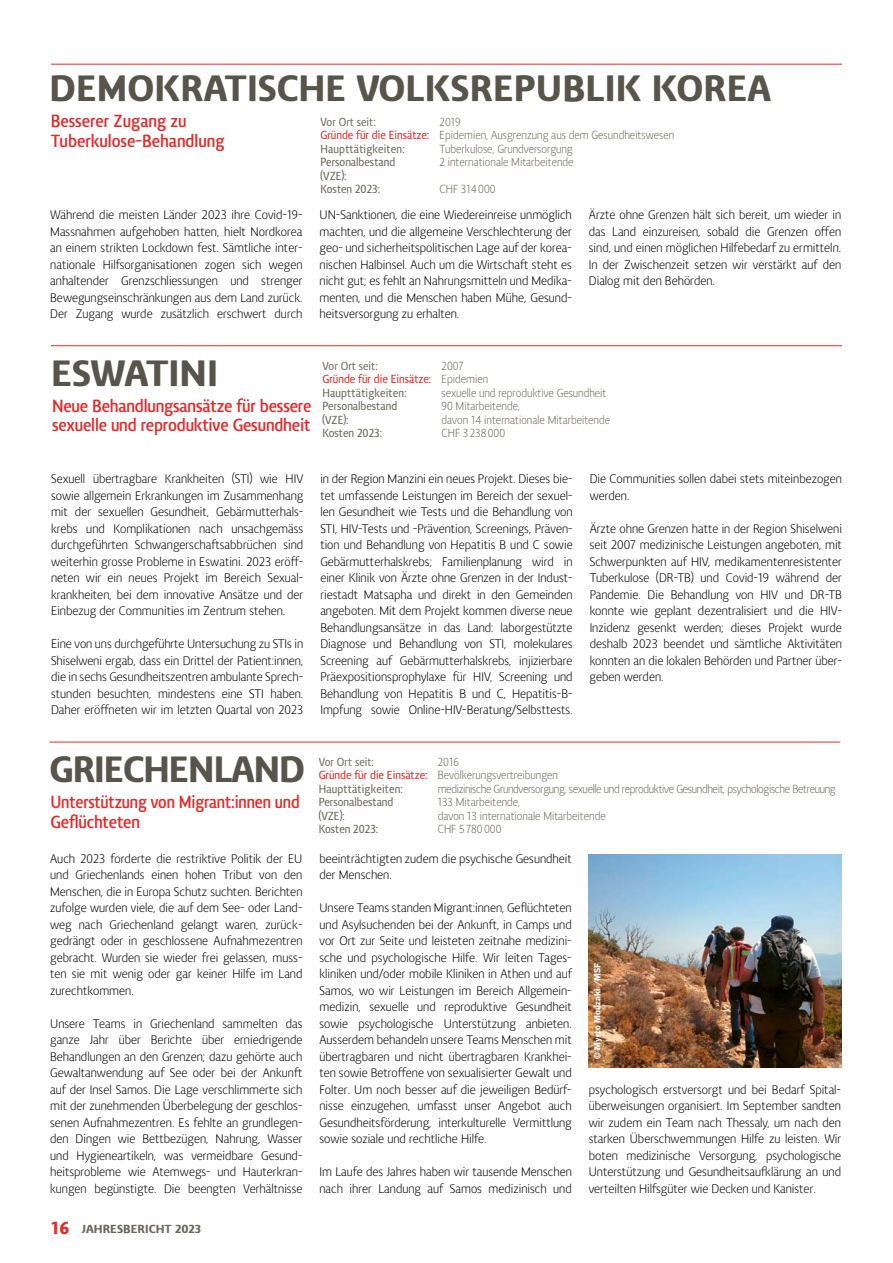
<style>
.page{position:relative;width:893px;height:1263px;background:#fff}
.page>*{position:absolute;margin:0;border:0;box-sizing:border-box;transform-origin:0 0}
.t1{font:900 37.5px "Vitali Neue";color:#57544b}
.t2{font:900 37.5px "Vitali Neue";letter-spacing:-.03em;color:#57544b;scale:.96 1}
.t3{font:700 18px/19.5px "Vitali Neue";letter-spacing:-.01em;color:#e42b2b;scale:.9 1}
.t4{font:700 18px/19.5px "Vitali Neue";letter-spacing:-.01em;color:#e42b2b;scale:.87 1}
.t5{font:12.75px/16.5px "Vitali Neue";color:#000;text-align:justify;scale:.95 1}
.t6{font:12px/13.5px "Vitali Neue";color:#6b685f;scale:.9 1}
.t7{font:600 12px/13.5px "Vitali Neue";color:#6b685f;scale:.9 1}
.t8{font:12px "Vitali Neue";letter-spacing:-.03em;color:#6b685f;scale:.9 1}
.t9{font:600 12px/13.5px "Vitali Neue";color:#e42b2b;scale:.9 1}
.t10{font:600 12px "Vitali Neue";color:#796f66;scale:.9 1}
.t11{font:900 12px "Vitali Neue";color:#6b685f}
.t12{font:600 9px "Franklin Gothic";color:#fff}
.s1{font-weight:600;color:#e42b2b}
.s2{font-weight:600}
.s3{font-weight:400;color:#6b685f}
.s4{color:#6b685f}
.s5{font-size:18px;color:#e42b2b}
</style>
<div class="page">
<hr style="left:51px;top:345px;width:791px;height:1px;background:#e42b2b">
<hr style="left:49px;top:742px;width:791px;height:1px;background:#e42b2b">
<img style="left:589px;top:854px;width:253px;height:213px">
<hr style="left:51px;top:64px;width:791px;height:1px;background:#e42b2b">
<h1 class="t1" style="left:50px;top:66px;width:723px">DEMOKRATISCHE VOLKSREPUBLIK KOREA</h1>
<h2 class="t3" style="left:51px;top:111px;width:195px">Besserer Zugang zu<br>Tuberkulose-Behandlung</h2>
<p class="t10" style="left:320px;top:115px;width:63px">Vor Ort seit:</p>
<p class="t6" style="left:320px;top:115px;width:395px;text-indent:119px">2019<br><span class="s1">Gründe für die Einsätze:</span> Epidemien, Ausgrenzung aus dem Gesundheitswesen<br><span class="s2">Haupttätigkeiten:</span></p>
<p class="t6" style="left:440px;top:142px;width:149px">Tuberkulose, Grundversorgung</p>
<p class="t7" style="left:320px;top:155px;width:85px">Personalbestand</p>
<p class="t6" style="left:440px;top:156px;width:151px">2 internationale Mitarbeitende</p>
<p class="t7" style="left:320px;top:169px;width:68px">(VZE):<br>Kosten 2023:</p>
<p class="t6" style="left:440px;top:183px;width:64px">CHF 314000</p>
<p class="t5" style="left:50px;top:206px;width:267px">Während die meisten Länder 2023 ihre Covid-19- Massnahmen aufgehoben hatten, hielt Nordkorea an einem strikten Lockdown fest. Sämtliche inter&shy;nationale Hilfsorganisationen zogen sich wegen anhaltender Grenzschliessungen und strenger Bewegungseinschränkungen aus dem Land zurück.<br>Der Zugang wurde zusätzlich erschwert durch</p>
<p class="t5" style="left:320px;top:206px;width:267px">UN-Sanktionen, die eine Wiedereinreise unmöglich machten, und die allgemeine Verschlechterung der geo- und sicherheitspolitischen Lage auf der korea&shy;nischen Halbinsel. Auch um die Wirtschaft steht es nicht gut; es fehlt an Nahrungsmitteln und Medika&shy;menten, und die Menschen haben Mühe, Gesund&shy;heitsversorgung zu erhalten.</p>
<p class="t5" style="left:589px;top:206px;width:267px">Ärzte ohne Grenzen hält sich bereit, um wieder in das Land einzureisen, sobald die Grenzen offen sind, und einen möglichen Hilfebedarf zu ermitteln.<br>In der Zwischenzeit setzen wir verstärkt auf den Dialog mit den Behörden.</p>
<h1 class="t1" style="left:51px;top:350px;width:169px">ESWATINI</h1>
<h2 class="t3" style="left:52px;top:396px;width:290px">Neue Behandlungsansätze für bessere sexuelle und reproduktive Gesundheit</h2>
<p class="t10" style="left:322px;top:359px;width:63px">Vor Ort seit:</p>
<p class="t9" style="left:322px;top:359px;width:186px;text-indent:119px"><span class="s3">2007<br></span>Gründe für die Einsätze: <span class="s3">Epidemien<br></span><span class="s4">Haupttätigkeiten:</span></p>
<p class="t6" style="left:442px;top:386px;width:185px">sexuelle und reproduktive Gesundheit</p>
<p class="t7" style="left:322px;top:399px;width:85px">Personalbestand</p>
<p class="t6" style="left:442px;top:399px;width:89px">90 Mitarbeitende,</p>
<p class="t7" style="left:322px;top:413px;width:31px">(VZE):</p>
<p class="t6" style="left:442px;top:413px;width:189px">davon 14 internationale Mitarbeitende</p>
<p class="t7" style="left:322px;top:426px;width:68px">Kosten 2023:</p>
<p class="t6" style="left:442px;top:426px;width:72px">CHF 3238000</p>
<p class="t5" style="left:51px;top:470px;width:267px">Sexuell übertragbare Krankheiten (STI) wie HIV sowie allgemein Erkrankungen im Zusammenhang mit der sexuellen Gesundheit, Gebärmutterhals&shy;krebs und Komplikationen nach unsachgemäss durchgeführten Schwangerschaftsabbrüchen sind weiterhin grosse Probleme in Eswatini. 2023 eröff&shy;neten wir ein neues Projekt im Bereich Sexual&shy;krankheiten, bei dem innovative Ansätze und der Einbezug der Communities im Zentrum stehen.</p>
<p class="t5" style="left:51px;top:635px;width:267px">Eine von uns durchgeführte Untersuchung zu STIs in Shiselweni ergab, dass ein Drittel der Patient:innen, die in sechs Gesundheitszentren ambulante Sprech&shy;stunden besuchten, mindestens eine STI haben.<br>Daher eröffneten wir im letzten Quartal von 2023</p>
<p class="t5" style="left:320px;top:470px;width:267px">in der Region Manzini ein neues Projekt. Dieses bie&shy;tet umfassende Leistungen im Bereich der sexuel&shy;len Gesundheit wie Tests und die Behandlung von STI, HIV-Tests und -Prävention, Screenings, Präven&shy;tion und Behandlung von Hepatitis B und C sowie Gebärmutterhalskrebs; Familienplanung wird in einer Klinik von Ärzte ohne Grenzen in der Indust&shy;riestadt Matsapha und direkt in den Gemeinden angeboten. Mit dem Projekt kommen diverse neue Behandlungsansätze in das Land: laborgestützte Diagnose und Behandlung von STI, molekulares Screening auf Gebärmutterhalskrebs, injizierbare Präexpositionsprophylaxe für HIV, Screening und Behandlung von Hepatitis B und C, Hepatitis-B-Impfung sowie Online-HIV-Beratung/Selbsttests.</p>
<p class="t5" style="left:590px;top:470px;width:267px">Die Communities sollen dabei stets miteinbezogen werden.</p>
<p class="t5" style="left:590px;top:520px;width:267px">Ärzte ohne Grenzen hatte in der Region Shiselweni seit 2007 medizinische Leistungen angeboten, mit Schwerpunkten auf HIV, medikamentenresistenter Tuberkulose (DR-TB) und Covid-19 während der Pandemie. Die Behandlung von HIV und DR-TB konnte wie geplant dezentralisiert und die HIV-Inzidenz gesenkt werden; dieses Projekt wurde deshalb 2023 beendet und sämtliche Aktivitäten konnten an die lokalen Behörden und Partner über&shy;geben werden.</p>
<h1 class="t2" style="left:49px;top:747px;width:268px">GRIECHENLAND</h1>
<h2 class="t4" style="left:50px;top:792px;width:288px">Unterstützung von Migrant:innen und<br>Geflüchteten</h2>
<p class="t5" style="left:50px;top:850px;width:267px">Auch 2023 forderte die restriktive Politik der EU und Griechenlands einen hohen Tribut von den Menschen, die in Europa Schutz suchten. Berichten zufolge wurden viele, die auf dem See- oder Land&shy;weg nach Griechenland gelangt waren, zurück&shy;gedrängt oder in geschlossene Aufnahmezentren gebracht. Wurden sie wieder frei gelassen, muss&shy;ten sie mit wenig oder gar keiner Hilfe im Land zurechtkommen.</p>
<p class="t5" style="left:50px;top:1015px;width:267px">Unsere Teams in Griechenland sammelten das ganze Jahr über Berichte über erniedrigende Behandlungen an den Grenzen; dazu gehörte auch Gewaltanwendung auf See oder bei der Ankunft auf der Insel Samos. Die Lage verschlimmerte sich mit der zunehmenden Überbelegung der geschlos&shy;senen Aufnahmezentren. Es fehlte an grundlegen&shy;den Dingen wie Bettbezügen, Nahrung, Wasser und Hygieneartikeln, was vermeidbare Gesund&shy;heitsprobleme wie Atemwegs- und Hauterkran&shy;kungen begünstigte. Die beengten Verhältnisse</p>
<p class="t11" style="left:51px;top:1222px;width:152px"><span class="s5">16</span> JAHRESBERICHT 2023</p>
<p class="t10" style="left:319px;top:755px;width:63px">Vor Ort seit:</p>
<p class="t6" style="left:319px;top:755px;width:267px;text-indent:119px">2016<br><span class="s1">Gründe für die Einsätze:</span> Bevölkerungsvertreibungen<br><span class="s2">Haupttätigkeiten:</span></p>
<p class="t8" style="left:438px;top:782px;width:444px">medizinische Grundversorgung, sexuelle und reproduktive Gesundheit, psychologische Betreuung</p>
<p class="t7" style="left:319px;top:795px;width:85px">Personalbestand</p>
<p class="t6" style="left:438px;top:796px;width:93px">133 Mitarbeitende,</p>
<p class="t7" style="left:319px;top:809px;width:31px">(VZE):</p>
<p class="t6" style="left:438px;top:809px;width:188px">davon 13 internationale Mitarbeitende</p>
<p class="t7" style="left:319px;top:822px;width:68px">Kosten 2023:</p>
<p class="t6" style="left:438px;top:823px;width:72px">CHF 5780000</p>
<p class="t5" style="left:319px;top:850px;width:267px">beeinträchtigten zudem die psychische Gesundheit der Menschen.</p>
<p class="t5" style="left:319px;top:899px;width:267px">Unsere Teams standen Migrant:innen, Geflüchteten und Asylsuchenden bei der Ankunft, in Camps und vor Ort zur Seite und leisteten zeitnahe medizini&shy;sche und psychologische Hilfe. Wir leiten Tages&shy;kliniken und/oder mobile Kliniken in Athen und auf Samos, wo wir Leistungen im Bereich Allgemein&shy;medizin, sexuelle und reproduktive Gesundheit sowie psychologische Unterstützung anbieten.<br>Ausserdem behandeln unsere Teams Menschen mit übertragbaren und nicht übertragbaren Krankhei&shy;ten sowie Betroffene von sexualisierter Gewalt und Folter. Um noch besser auf die jeweiligen Bedürf&shy;nisse einzugehen, umfasst unser Angebot auch Gesundheitsförderung, interkulturelle Vermittlung sowie soziale und rechtliche Hilfe.</p>
<p class="t5" style="left:319px;top:1163px;width:267px">Im Laufe des Jahres haben wir tausende Menschen nach ihrer Landung auf Samos medizinisch und</p>
<p class="t12" style="left:592px;top:1059px;width:98px;rotate:-90deg">© Myrto Mouzaki /MSF</p>
<p class="t5" style="left:589px;top:1081px;width:267px">psychologisch erstversorgt und bei Bedarf Spital&shy;überweisungen organisiert. Im September sandten wir zudem ein Team nach Thessaly, um nach den starken Überschwemmungen Hilfe zu leisten. Wir boten medizinische Versorgung, psychologische Unterstützung und Gesundheitsaufklärung an und verteilten Hilfsgüter wie Decken und Kanister.</p>
</div>
